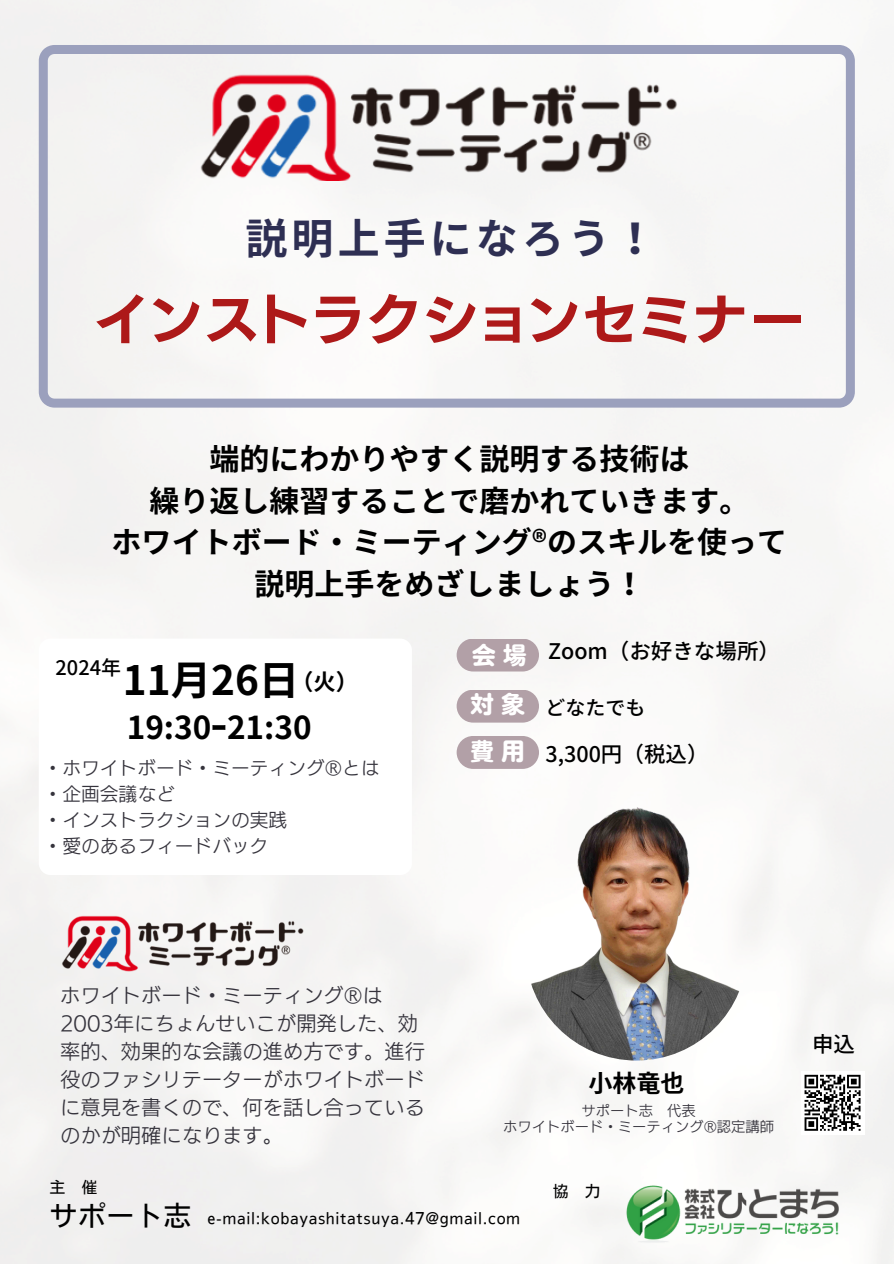
<style>
.page{position:relative;width:894px;height:1264px;background:#fff}
.page>*{position:absolute;margin:0;border:0;box-sizing:border-box;transform-origin:0 0}
.t1{font:53.85px "TEST UD Kakugo Large B";letter-spacing:.095em;color:#ad1919}
.t2{font:700 42px "Noto Sans JP";letter-spacing:.095em;color:#2e2f53}
.t3{font:700 40.5px "Noto Sans JP";color:#000}
.t4{font:700 31.5px "Noto Sans JP";color:#000}
.t5{font:700 30px/41.7px "Noto Sans JP";color:#000;text-align:center}
.t6{font:27.3px "Nud Motoya Cedar Std W3";letter-spacing:.04em;color:#000}
.t7{font:700 24px "Noto Sans JP";color:#000}
.t8{font:23.55px "Nud Motoya Maru Std W6";color:#fff}
.t9{font:700 22.2px "Noto Sans JP";color:#000}
.t10{font:500 21.45px "Noto Sans JP";color:#000}
.t11{font:20.25px/28.2px "Canva UD Kakugo Small Pr 6 N R";color:#35333c}
.t12{font:500 19.95px "Noto Sans JP";color:#000}
.t13{font:18.75px "Canva UD Kakugo Small Pr 6 N R";color:#35333c}
.t14{font:15.3px "Nud Motoya Cedar Std W3";letter-spacing:.04em;color:#000}
.t15{font:14.4px "Canva UD Kakugo Small Pr 6 N R";color:#35333c}
</style>
<div class="page">
<div style="left:0;top:0;width:893px;height:1263px;background:#f7f6f6"></div>
<div style="left:456px;top:736px;width:83px;height:33px;background:#b2a0a7;border-radius:16px"></div>
<div style="left:456px;top:689px;width:83px;height:33px;background:#b2a0a7;border-radius:16px"></div>
<div style="left:456px;top:638px;width:83px;height:33px;background:#b2a0a7;border-radius:16px"></div>
<img style="left:625px;top:1170px;width:215px;height:78px">
<img style="left:525px;top:769px;width:222px;height:291px;border-radius:111px">
<svg style="left:39px;top:45px;width:815px;height:362px"></svg>
<img style="left:197px;top:72px;width:481px;height:109px">
<img style="left:60px;top:914px;width:244px;height:58px">
<div style="left:39px;top:638px;width:373px;height:237px;background:#fff;border-radius:12px"></div>
<div style="left:800px;top:1070px;width:64px;height:64px;background:#fff"></div>
<svg style="left:804px;top:1074px;width:57px;height:57px"></svg>
<p class="t2" style="left:245px;top:205px;width:412px">説明上手になろう！</p>
<p class="t1" style="left:94px;top:292px;width:710px">インストラクションセミナー</p>
<p class="t5" style="left:112px;top:436px;width:677px">端的にわかりやすく説明する技術は<br>繰り返し練習することで磨かれていきます。<br>ホワイトボード・ミーティング®︎のスキルを使って説明上手をめざしましょう！</p>
<p class="t12" style="left:56px;top:651px;width:67px">2024年</p>
<p class="t3" style="left:123px;top:647px;width:166px">11月 26日</p>
<h6 class="t9" style="left:291px;top:663px;width:68px">（火）</h6>
<h5 class="t4" style="left:127px;top:702px;width:186px">19:30ｰ21:30</h5>
<h6 class="t13" style="left:44px;top:758px;width:337px">・ホワイトボード・ミーティング®とは</h6>
<h5 class="t13" style="left:44px;top:784px;width:133px">・企画会議など</h5>
<h6 class="t13" style="left:44px;top:810px;width:245px">・インストラクションの実践</h6>
<p class="t13" style="left:44px;top:836px;width:226px">・愛のあるフィードバック</p>
<h2 class="t8" style="left:472px;top:643px;width:56px">会場</h2>
<h6 class="t10" style="left:548px;top:634px;width:233px">Zoom（お好きな場所）</h6>
<h3 class="t8" style="left:470px;top:692px;width:56px">対象</h3>
<h1 class="t8" style="left:470px;top:739px;width:54px">費用</h1>
<h3 class="t12" style="left:545px;top:692px;width:101px">どなたでも</h3>
<h5 class="t10" style="left:545px;top:736px;width:164px">3,300円（税込）</h5>
<h5 class="t11" style="left:60px;top:980px;width:366px">ホワイトボード・ミーティング®は<br>2003年にちょんせいこが開発した、効率的、効果的な会議の進め方です。進行役のファシリテーターがホワイトボードに意見を書くので、何を話し合っているのかが明確になります。</h5>
<p class="t14" style="left:50px;top:1179px;width:49px">主 催</p>
<p class="t7" style="left:588px;top:1064px;width:97px">小林竜也</p>
<p class="t15" style="left:581px;top:1103px;width:116px">サポート志 代表</p>
<p class="t15" style="left:503px;top:1119px;width:272px">ホワイトボード・ミーティング®認定講師</p>
<h4 class="t14" style="left:553px;top:1183px;width:47px">協 力</h4>
<p class="t6" style="left:50px;top:1201px;width:143px">サポート志</p>
<h5 class="t14" style="left:207px;top:1210px;width:314px">e-mail:kobayashitatsuya.47@gmail.com</h5>
<p class="t10" style="left:811px;top:1027px;width:44px">申込</p>
</div>
